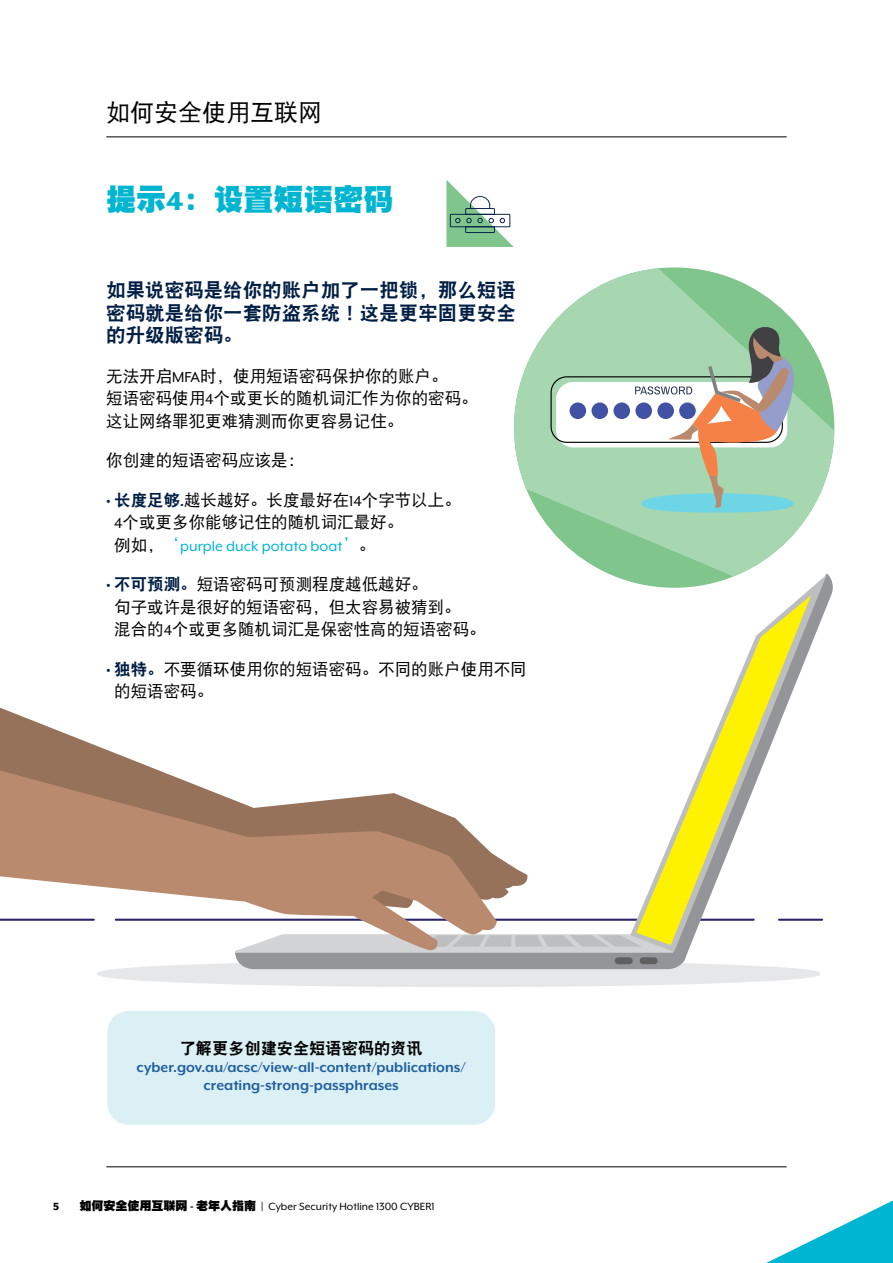
<style>
.page{position:relative;width:893px;height:1263px;background:#fff}
.page>*{position:absolute;margin:0;border:0;box-sizing:border-box;transform-origin:0 0}
.t1{font:30px "DFP Hei W12";color:#00b5d1}
.t2{font:24px "DFP Hei W5";color:#000}
.t3{font:19.5px/22.5px "DFP Hei W9";color:#001e44;text-align:justify}
.t4{font:16.5px/22.5px "DFP Hei W5";color:#000}
.t5{font:16.5px "Mr Eaves XL Mod OT";color:#00b5d1}
.t6{font:700 16.2px/18px "Mr Eaves XL Mod OT";color:#215e9e;text-align:center}
.t7{font:16.2px "DFP Hei W9";color:#000}
.t8{font:12px "Mr Eaves XL Mod OT";color:#000}
.t9{font:800 12px "Mr Eaves XL Mod OT";color:#000}
.s1{font-family:"Mr Eaves XL Mod OT";font-weight:800}
.s2{font-family:"Mr Eaves XL Mod OT";font-weight:800;color:#fff}
.s3{font-family:"Mr Eaves XL Mod OT"}
.s4{font-family:"Mr Eaves XL Mod OT";font-weight:700;color:#001e44}
.s5{font-family:"DFP Hei W9";color:#001e44}
.s6{font-family:"DFP Hei W5";color:#000}
.s7{font-family:"DFP Hei W5"}
.s8{font-family:"DFP Hei W12"}
.s9{font-weight:800}
</style>
<div class="page">
<svg style="left:514px;top:267px;width:320px;height:315px;fill:#a7d7b0"></svg>
<div style="left:556px;top:382px;width:231px;height:65px;background:#fff;border-radius:17px"></div>
<div style="left:550px;top:376px;width:233px;height:67px;border:1px solid #000;border-radius:16px"></div>
<div style="left:570px;top:402px;width:16px;height:17px;background:#4151a3;border-radius:50%"></div>
<div style="left:591px;top:402px;width:17px;height:17px;background:#4151a3;border-radius:50%"></div>
<div style="left:613px;top:402px;width:17px;height:17px;background:#4151a3;border-radius:50%"></div>
<div style="left:641px;top:493px;width:152px;height:20px;background:#6ed5e5;border-radius:50%"></div>
<svg style="left:635px;top:325px;width:159px;height:184px"></svg>
<hr style="left:116px;top:919px;width:638px;height:2px;background:#2b2369">
<div style="left:98px;top:961px;width:721px;height:25px;background:#e6e7e8;border-radius:50%"></div>
<div style="left:97px;top:960px;width:723px;height:27px;border:2px solid #e6e7e8;border-radius:50%"></div>
<svg style="left:0;top:707px;width:527px;height:192px"></svg>
<svg style="left:668px;top:571px;width:165px;height:400px"></svg>
<svg style="left:630px;top:574px;width:197px;height:378px"></svg>
<svg style="left:636px;top:595px;width:175px;height:350px"></svg>
<svg style="left:224px;top:933px;width:463px;height:37px;background:#abadab"></svg>
<div style="left:640px;top:957px;width:18px;height:7px;background:#606060;border-radius:3px"></div>
<div style="left:615px;top:957px;width:18px;height:7px;background:#606060;border-radius:3px"></div>
<svg style="left:0;top:744px;width:497px;height:207px"></svg>
<svg style="left:766px;top:1200px;width:127px;height:63px"></svg>
<hr style="left:106px;top:136px;width:681px;height:1px;background:#000">
<hr style="left:106px;top:1166px;width:681px;height:1px;background:#000">
<svg style="left:446px;top:180px;width:68px;height:67px"></svg>
<div style="left:107px;top:1011px;width:388px;height:114px;background:#dbf0f5;border-radius:21px"></div>
<h2 class="t2" style="left:106px;top:99px;width:217px">如何安全使用互联网</h2>
<h1 class="t1" style="left:106px;top:182px;width:296px">提示<span class="s1">4</span>：设置短语密码<span class="s2">.</span></h1>
<p class="t3" style="left:106px;top:279px;width:411px">如果说密码是给你的账户加了一把锁，那么短语密码就是给你一套防盗系统！这是更牢固更安全的升级版密码。</p>
<p class="t4" style="left:106px;top:364px;width:373px">无法开启<span class="s3">MFA</span>时，使用短语密码保护你的账户。<br>短语密码使用<span class="s3">4</span>个或更长的随机词汇作为你的密码。这让网络罪犯更难猜测而你更容易记住。</p>
<p class="t4" style="left:106px;top:449px;width:199px">你创建的短语密码应该是：</p>
<p class="t4" style="left:114px;top:488px;width:348px;text-indent:-8px"><span class="s4">•</span> <span class="s5">长度足够</span><span class="s4">.</span>越长越好。长度最好在<span class="s3">14</span>个字节以上。<br><span class="s3">4</span>个或更多你能够记住的随机词汇最好。</p>
<p class="t5" style="left:114px;top:537px;width:263px"><span class="s6">例如，</span><span class="s7">‘</span>purple duck potato boat<span class="s7">’</span><span class="s6">。</span></p>
<p class="t4" style="left:114px;top:573px;width:373px;text-indent:-8px"><span class="s4">•</span> <span class="s5">不可预测。</span>短语密码可预测程度越低越好。<br>句子或许是很好的短语密码，但太容易被猜到。<br>混合的<span class="s3">4</span>个或更多随机词汇是保密性高的短语密码。</p>
<p class="t4" style="left:114px;top:657px;width:414px;text-indent:-8px"><span class="s4">•</span> <span class="s5">独特。</span>不要循环使用你的短语密码。不同的账户使用不同的短语密码。</p>
<p class="t7" style="left:180px;top:1040px;width:245px">了解更多创建安全短语密码的资讯</p>
<p class="t6" style="left:137px;top:1058px;width:331px">cyber.gov.au/acsc/view-all-content/publications/ creating-strong-passphrases</p>
<p class="t9" style="left:53px;top:1200px;width:7px">5</p>
<p class="t8" style="left:80px;top:1200px;width:357px"><span class="s8">如何安全使用互联网</span> <span class="s9">-</span> <span class="s8">老年人指南</span> <span class="s9">|</span> Cyber Security Hotline 1300 CYBER1</p>
</div>
